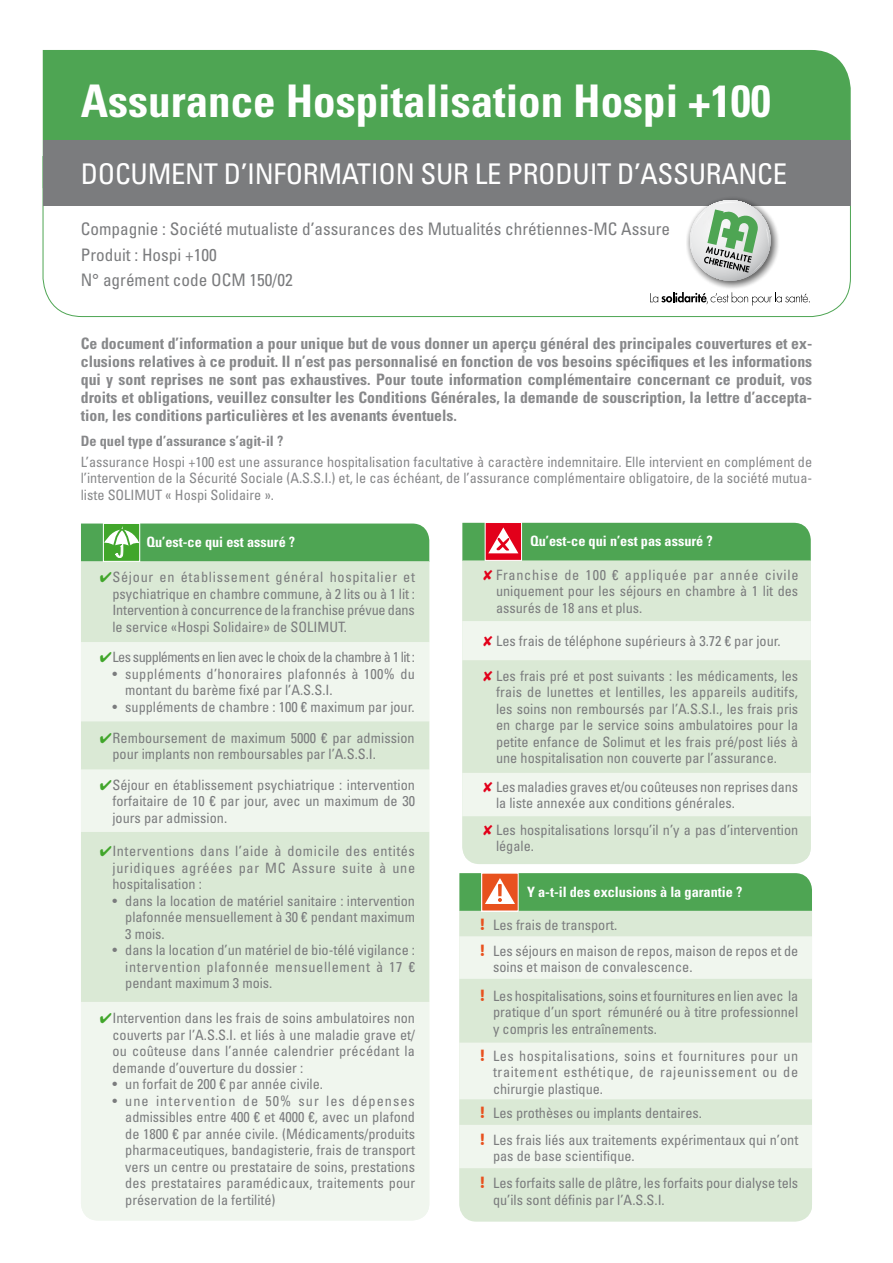
<style>
.page{position:relative;width:893px;height:1263px;background:#fff}
.page>*{position:absolute;margin:0;border:0;box-sizing:border-box;transform-origin:0 0}
.t1{font:700 condensed 45px "Univers LT Std";color:#fff}
.t2{font:condensed 28.5px "Univers LT Std";letter-spacing:-.01em;color:#fff}
.t3{font:condensed 17.25px/25.2px "Univers LT Std";color:#7b7c7e}
.t4{font:700 condensed 15.75px/18px "Univers LT Std";color:#87888a;text-align:justify}
.t5{font:condensed 14.25px/16.5px "Univers LT Std";color:#7b7c7e;text-align:justify}
.t6{font:condensed 14.25px/16.5px "Univers LT Std";color:#87888a;text-align:justify}
.t7{font:700 condensed 14.25px "Univers LT Std";color:#fff}
.t8{font:condensed 14.25px/16.5px "Univers LT Std";letter-spacing:.02em;color:#7b7c7e}
.t9{font:condensed 14.25px "Univers LT Std";letter-spacing:-.04em;color:#7b7c7e}
.t10{font:700 condensed 14.25px "Univers LT Std";color:#87888a}
.s1{color:#41a62b}
.s2{color:#e2001a}
.s3{font-family:"Ubuntu";font-weight:700;font-stretch:normal;font-size:16.5px;color:#e8511e}
</style>
<div class="page">
<svg style="left:42px;top:156px;width:809px;height:161px"></svg>
<div style="left:43px;top:50px;width:808px;height:90px;background:#4ea553"></div>
<div style="left:43px;top:140px;width:808px;height:66px;background:#7b7c7e"></div>
<div style="left:81px;top:524px;width:348px;height:37px;background:#4ea553"></div>
<div style="left:81px;top:561px;width:348px;height:81px;background:#dae9d5"></div>
<svg style="left:81px;top:642px;width:348px;height:578px;background:#e7f1e4"></svg>
<div style="left:462px;top:523px;width:349px;height:37px;background:#4ea553"></div>
<div style="left:462px;top:560px;width:349px;height:299px;background:#dae9d5"></div>
<svg style="left:462px;top:621px;width:349px;height:195px;background:#e3eedf"></svg>
<div style="left:103px;top:523px;width:37px;height:38px;background:#41a62b;border:1px solid #fff"></div>
<svg style="left:104px;top:526px;width:35px;height:32px"></svg>
<svg style="left:650px;top:292px;width:160px;height:13px"></svg>
<svg style="left:686px;top:198px;width:93px;height:92px"></svg>
<svg style="left:690px;top:200px;width:80px;height:81px"></svg>
<div style="left:485px;top:522px;width:37px;height:39px;background:#fdf3f4"></div>
<div style="left:485px;top:522px;width:37px;height:38px;background:#e2001a;border:1px solid #fff"></div>
<svg style="left:488px;top:527px;width:30px;height:26px"></svg>
<div style="left:460px;top:1211px;width:351px;height:10px;background:#dae9d5"></div>
<div style="left:459px;top:873px;width:353px;height:38px;background:#4ea553"></div>
<div style="left:459px;top:911px;width:353px;height:300px;background:#dae9d5"></div>
<svg style="left:459px;top:936px;width:353px;height:232px;background:#e7f0e4"></svg>
<div style="left:482px;top:873px;width:36px;height:38px;background:#e8511e"></div>
<svg style="left:485px;top:878px;width:30px;height:26px"></svg>
<h1 class="t1" style="left:81px;top:73px;width:691px">Assurance Hospitalisation Hospi +100</h1>
<h2 class="t2" style="left:81px;top:156px;width:708px">DOCUMENT D’INFORMATION SUR LE PRODUIT D’ASSURANCE</h2>
<p class="t3" style="left:81px;top:216px;width:591px">Compagnie : Société mutualiste d’assurances des Mutualités chrétiennes-MC Assure<br>Produit : Hospi +100<br>N° agrément code OCM 150/02</p>
<p class="t4" style="left:81px;top:334px;width:733px">Ce document d’information a pour unique but de vous donner un aperçu général des principales couvertures et ex&shy;clusions relatives à ce produit. Il n’est pas personnalisé en fonction de vos besoins spécifiques et les informations qui y sont reprises ne sont pas exhaustives. Pour toute information complémentaire concernant ce produit, vos droits et obligations, veuillez consulter les Conditions Générales, la demande de souscription, la lettre d’accepta&shy;tion, les conditions particulières et les avenants éventuels.</p>
<p class="t10" style="left:81px;top:432px;width:204px">De quel type d’assurance s’agit-il ?</p>
<p class="t6" style="left:81px;top:453px;width:733px">L’assurance Hospi +100 est une assurance hospitalisation facultative à caractère indemnitaire. Elle intervient en complément de l’intervention de la Sécurité Sociale (A.S.S.I.) et, le cas échéant, de l’assurance complémentaire obligatoire, de la société mutua&shy;liste SOLIMUT « Hospi Solidaire ».</p>
<p class="t7" style="left:146px;top:533px;width:150px">Qu’est-ce qui est assuré ?</p>
<p class="t5" style="left:112px;top:569px;width:304px;text-indent:-13px"><span class="s1">✔</span>Séjour en établissement général hospitalier et psychiatrique en chambre commune, à 2 lits ou à 1 lit :<br>Intervention à concurrence de la franchise prévue dans le service «Hospi Solidaire» de SOLIMUT.</p>
<p class="t9" style="left:100px;top:648px;width:317px"><span class="s1">✔</span>Les suppléments en lien avec le choix de la chambre à 1 lit :</p>
<p class="t8" style="left:125px;top:665px;width:291px;text-indent:-13px">• suppléments d’honoraires plafonnés à 100% du montant du barème fixé par l’A.S.S.I.</p>
<p class="t5" style="left:112px;top:698px;width:304px">• suppléments de chambre : 100 € maximum par jour.</p>
<p class="t5" style="left:112px;top:729px;width:304px;text-indent:-13px"><span class="s1">✔</span>Remboursement de maximum 5000 € par admission pour implants non remboursables par l’A.S.S.I.</p>
<p class="t5" style="left:112px;top:776px;width:304px;text-indent:-13px"><span class="s1">✔</span>Séjour en établissement psychiatrique : intervention forfaitaire de 10 € par jour, avec un maximum de 30 jours par admission.</p>
<p class="t5" style="left:112px;top:843px;width:304px;text-indent:-13px"><span class="s1">✔</span>Interventions dans l’aide à domicile des entités juridiques agréées par MC Assure suite à une hospitalisation :</p>
<p class="t5" style="left:125px;top:892px;width:291px;text-indent:-13px">• dans la location de matériel sanitaire : intervention plafonnée mensuellement à 30 € pendant maximum 3 mois.</p>
<p class="t5" style="left:125px;top:942px;width:291px;text-indent:-13px">• dans la location d’un matériel de bio-télé vigilance : intervention plafonnée mensuellement à 17 € pendant maximum 3 mois.</p>
<p class="t5" style="left:112px;top:1009px;width:304px;text-indent:-13px"><span class="s1">✔</span>Intervention dans les frais de soins ambulatoires non couverts par l’A.S.S.I. et liés à une maladie grave et/ ou coûteuse dans l’année calendrier précédant la demande d’ouverture du dossier :</p>
<p class="t5" style="left:112px;top:1075px;width:212px">• un forfait de 200 € par année civile.</p>
<p class="t5" style="left:125px;top:1092px;width:292px;text-indent:-13px">• une intervention de 50% sur les dépenses admissibles entre 400 € et 4000 €, avec un plafond de 1800 € par année civile. (Médicaments/produits pharmaceutiques, bandagisterie, frais de transport vers un centre ou prestataire de soins, prestations des prestataires paramédicaux, traitements pour préservation de la fertilité)</p>
<p class="t7" style="left:530px;top:533px;width:184px">Qu’est-ce qui n’est pas assuré ?</p>
<p class="t5" style="left:496px;top:566px;width:304px;text-indent:-13px"><span class="s2">✘</span> Franchise de 100 € appliquée par année civile uniquement pour les séjours en chambre à 1 lit des assurés de 18 ans et plus.</p>
<p class="t5" style="left:483px;top:632px;width:299px"><span class="s2">✘</span> Les frais de téléphone supérieurs à 3.72 € par jour.</p>
<p class="t5" style="left:496px;top:667px;width:304px;text-indent:-13px"><span class="s2">✘</span> Les frais pré et post suivants : les médicaments, les frais de lunettes et lentilles, les appareils auditifs, les soins non remboursés par l’A.S.S.I., les frais pris en charge par le service soins ambulatoires pour la petite enfance de Solimut et les frais pré/post liés à une hospitalisation non couverte par l’assurance.</p>
<p class="t5" style="left:496px;top:778px;width:303px;text-indent:-13px"><span class="s2">✘</span> Les maladies graves et/ou coûteuses non reprises dans la liste annexée aux conditions générales.</p>
<p class="t5" style="left:496px;top:821px;width:304px;text-indent:-13px"><span class="s2">✘</span> Les hospitalisations lorsqu’il n’y a pas d’intervention légale.</p>
<p class="t7" style="left:527px;top:883px;width:217px">Y a-t-il des exclusions à la garantie ?</p>
<p class="t5" style="left:480px;top:912px;width:319px;line-height:25.8px"><span class="s3">!</span> Les frais de transport.<br><span class="s3">!</span> Les séjours en maison de repos, maison de repos et de</p>
<p class="t5" style="left:480px;top:953px;width:319px;line-height:28.3px;text-indent:13px">soins et maison de convalescence.<br><span class="s3">!</span> Les hospitalisations, soins et fournitures en lien avec la</p>
<p class="t5" style="left:493px;top:1003px;width:307px">pratique d’un sport rémunéré ou à titre professionnel y compris les entraînements.</p>
<p class="t5" style="left:493px;top:1047px;width:307px;text-indent:-13px"><span class="s3">!</span> Les hospitalisations, soins et fournitures pour un traitement esthétique, de rajeunissement ou de chirurgie plastique.</p>
<p class="t5" style="left:480px;top:1100px;width:319px;line-height:26.2px"><span class="s3">!</span> Les prothèses ou implants dentaires.<br><span class="s3">!</span> Les frais liés aux traitements expérimentaux qui n’ont</p>
<p class="t5" style="left:480px;top:1142px;width:319px;line-height:26.8px;text-indent:13px">pas de base scientifique.<br><span class="s3">!</span> Les forfaits salle de plâtre, les forfaits pour dialyse tels</p>
<p class="t5" style="left:493px;top:1191px;width:173px">qu’ils sont définis par l’A.S.S.I.</p>
</div>
